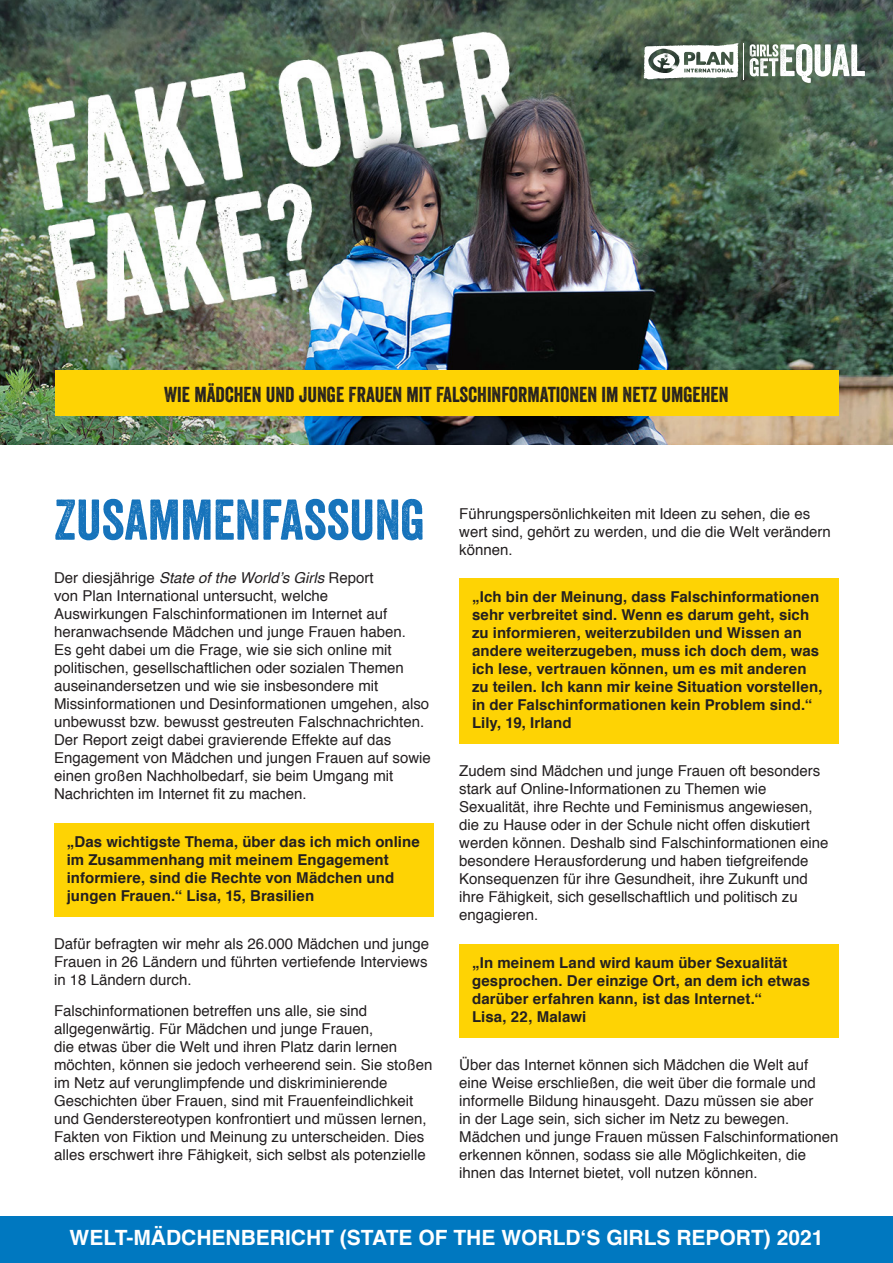
<style>
.page{position:relative;width:893px;height:1263px;background:#fff}
.page>*{position:absolute;margin:0;border:0;box-sizing:border-box;transform-origin:0 0}
.t1{font:55.5px "Veneer";color:#1673bb}
.t2{font:21px "Veneer";color:#231f20}
.t3{font:700 21px "Helvetica";color:#fff}
.t4{font:15px/18px "Helvetica";color:#231f20}
.t5{font:700 15px/18px "Helvetica";letter-spacing:.005em;color:#231f20}
.s1{font-style:italic}
</style>
<div class="page">
<img style="left:0;top:0;width:893px;height:444px">
<div style="left:0;top:1216px;width:893px;height:47px;background:#0078c0"></div>
<div style="left:54px;top:823px;width:380px;height:93px;background:#fed304"></div>
<div style="left:459px;top:578px;width:380px;height:166px;background:#fed304"></div>
<div style="left:459px;top:944px;width:380px;height:93px;background:#fed304"></div>
<div style="left:55px;top:371px;width:783px;height:45px;background:#fed304"></div>
<svg style="left:643px;top:43px;width:96px;height:36px"></svg>
<hr style="left:744px;top:43px;width:1px;height:37px;background:#fff">
<svg style="left:750px;top:44px;width:115px;height:39px"></svg>
<h2 class="t2" style="left:164px;top:382px;width:566px">WIE MÄDCHEN UND JUNGE FRAUEN MIT FALSCHINFORMATIONEN IM NETZ UMGEHEN</h2>
<h1 class="t1" style="left:54px;top:486px;width:373px">ZUSAMMENFASSUNG</h1>
<p class="t4" style="left:54px;top:569px;width:378px">Der diesjährige <span class="s1">State of the World’s Girls</span> Report<br>von Plan International untersucht, welche<br>Auswirkungen Falschinformationen im Internet auf heranwachsende Mädchen und junge Frauen haben.<br>Es geht dabei um die Frage, wie sie sich online mit politischen, gesellschaftlichen oder sozialen Themen auseinandersetzen und wie sie insbesondere mit Missinformationen und Desinformationen umgehen, also unbewusst bzw. bewusst gestreuten Falschnachrichten.<br>Der Report zeigt dabei gravierende Effekte auf das Engagement von Mädchen und jungen Frauen auf sowie einen großen Nachholbedarf, sie beim Umgang mit Nachrichten im Internet fit zu machen.</p>
<p class="t5" style="left:67px;top:833px;width:354px">„Das wichtigste Thema, über das ich mich online im Zusammenhang mit meinem Engagement informiere, sind die Rechte von Mädchen und jungen Frauen.“ Lisa, 15, Brasilien</p>
<p class="t4" style="left:54px;top:935px;width:377px;text-align:justify">Dafür befragten wir mehr als 26.000 Mädchen und junge Frauen in 26 Ländern und führten vertiefende Interviews in 18 Ländern durch.</p>
<p class="t4" style="left:54px;top:1002px;width:380px">Falschinformationen betreffen uns alle, sie sind allgegenwärtig. Für Mädchen und junge Frauen,<br>die etwas über die Welt und ihren Platz darin lernen möchten, können sie jedoch verheerend sein. Sie stoßen im Netz auf verunglimpfende und diskriminierende Geschichten über Frauen, sind mit Frauenfeindlichkeit und Genderstereotypen konfrontiert und müssen lernen, Fakten von Fiktion und Meinung zu unterscheiden. Dies alles erschwert ihre Fähigkeit, sich selbst als potenzielle</p>
<p class="t4" style="left:459px;top:505px;width:373px">Führungspersönlichkeiten mit Ideen zu sehen, die es wert sind, gehört zu werden, und die die Welt verändern können.</p>
<p class="t5" style="left:472px;top:588px;width:352px">„Ich bin der Meinung, dass Falschinformationen sehr verbreitet sind. Wenn es darum geht, sich zu informieren, weiterzubilden und Wissen an andere weiterzugeben, muss ich doch dem, was ich lese, vertrauen können, um es mit anderen zu teilen. Ich kann mir keine Situation vorstellen, in der Falschinformationen kein Problem sind.“ Lily, 19, Irland</p>
<p class="t4" style="left:459px;top:762px;width:371px">Zudem sind Mädchen und junge Frauen oft besonders stark auf Online-Informationen zu Themen wie Sexualität, ihre Rechte und Feminismus angewiesen, die zu Hause oder in der Schule nicht offen diskutiert werden können. Deshalb sind Falschinformationen eine besondere Herausforderung und haben tiefgreifende Konsequenzen für ihre Gesundheit, ihre Zukunft und ihre Fähigkeit, sich gesellschaftlich und politisch zu engagieren.</p>
<p class="t5" style="left:472px;top:954px;width:340px">„In meinem Land wird kaum über Sexualität gesprochen. Der einzige Ort, an dem ich etwas darüber erfahren kann, ist das Internet.“<br>Lisa, 22, Malawi</p>
<p class="t4" style="left:459px;top:1056px;width:381px">Über das Internet können sich Mädchen die Welt auf eine Weise erschließen, die weit über die formale und informelle Bildung hinausgeht. Dazu müssen sie aber<br>in der Lage sein, sich sicher im Netz zu bewegen.<br>Mädchen und junge Frauen müssen Falschinformationen erkennen können, sodass sie alle Möglichkeiten, die ihnen das Internet bietet, voll nutzen können.</p>
<h2 class="t3" style="left:70px;top:1220px;width:755px">WELT-MÄDCHENBERICHT (STATE OF THE WORLD‘S GIRLS REPORT) 2021</h2>
</div>
